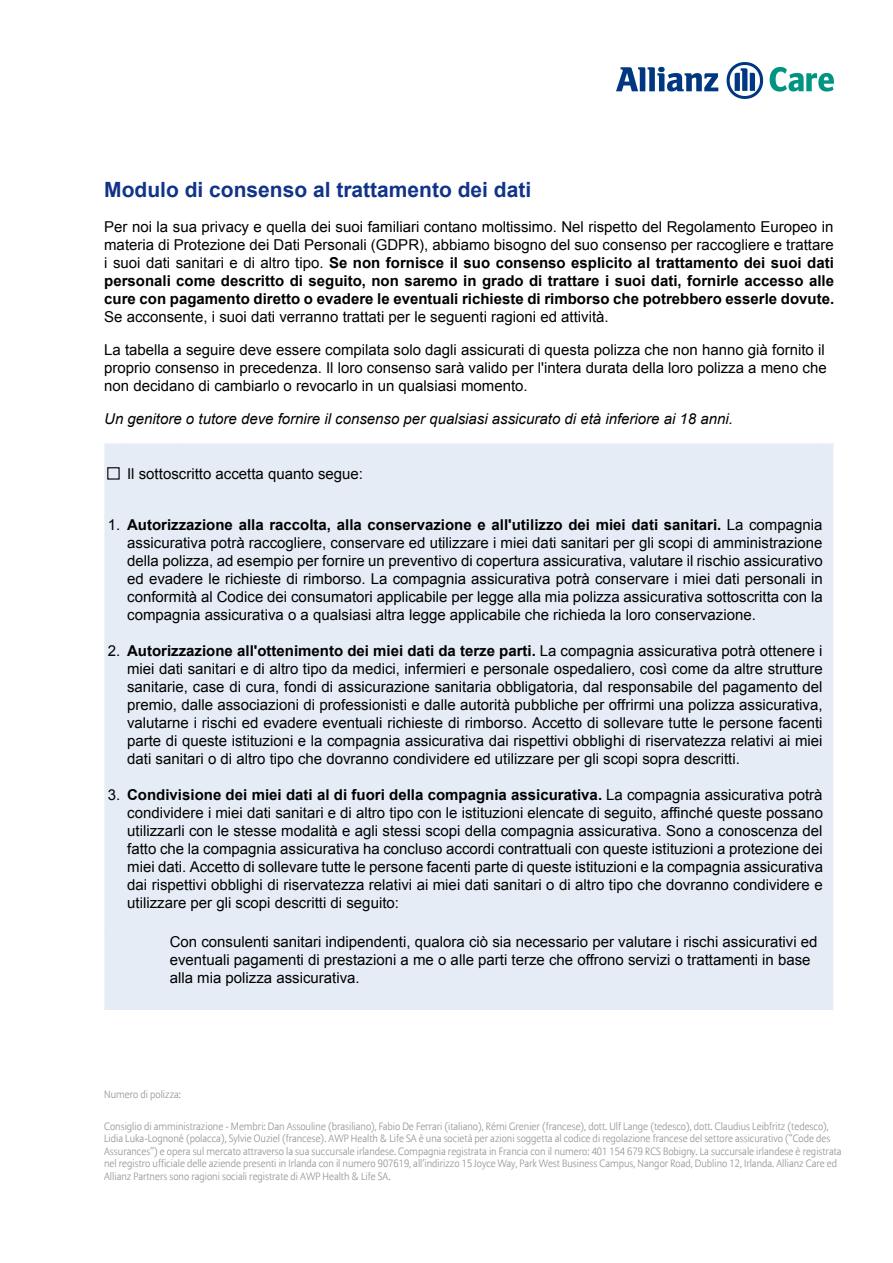
<style>
.page{position:relative;width:893px;height:1263px;background:#fff}
.page>*{position:absolute;margin:0;border:0;box-sizing:border-box;transform-origin:0 0}
.t1{font:700 21px "Arial";color:#138}
.t2{font:15px/18px "Arial";color:#000;text-align:justify}
.t3{font:italic 15px "Arial";color:#000}
.t4{font:300 10.5px/12.6px "Allianz Sans";color:#949494}
.s1{font-weight:700}
</style>
<div class="page">
<img style="left:616px;top:62px;width:217px;height:36px">
<div style="left:104px;top:443px;width:730px;height:567px;background:#e5ecf6"></div>
<p class="t1" style="left:104px;top:175px;width:429px">Modulo di consenso al trattamento dei dati</p>
<p class="t2" style="left:104px;top:218px;width:732px">Per noi la sua privacy e quella dei suoi familiari contano moltissimo. Nel rispetto del Regolamento Europeo in materia di Protezione dei Dati Personali (GDPR), abbiamo bisogno del suo consenso per raccogliere e trattare i suoi dati sanitari e di altro tipo. <span class="s1">Se non fornisce il suo consenso esplicito al trattamento dei suoi dati personali come descritto di seguito, non saremo in grado di trattare i suoi dati, fornirle accesso alle cure con pagamento diretto o evadere le eventuali richieste di rimborso che potrebbero esserle dovute.<br></span>Se acconsente, i suoi dati verranno trattati per le seguenti ragioni ed attività.</p>
<p class="t2" style="left:104px;top:341px;width:724px;text-align:left">La tabella a seguire deve essere compilata solo dagli assicurati di questa polizza che non hanno già fornito il proprio consenso in precedenza. Il loro consenso sarà valido per l'intera durata della loro polizza a meno che non decidano di cambiarlo o revocarlo in un qualsiasi momento.</p>
<p class="t3" style="left:104px;top:409px;width:630px">Un genitore o tutore deve fornire il consenso per qualsiasi assicurato di età inferiore ai 18 anni.</p>
<p class="t2" style="left:127px;top:465px;width:237px">Il sottoscritto accetta quanto segue:</p>
<p class="t2" style="left:127px;top:516px;width:697px;text-indent:-19px">1. <span class="s1">Autorizzazione alla raccolta, alla conservazione e all'utilizzo dei miei dati sanitari.</span> La compagnia assicurativa potrà raccogliere, conservare ed utilizzare i miei dati sanitari per gli scopi di amministrazione della polizza, ad esempio per fornire un preventivo di copertura assicurativa, valutare il rischio assicurativo ed evadere le richieste di rimborso. La compagnia assicurativa potrà conservare i miei dati personali in conformità al Codice dei consumatori applicabile per legge alla mia polizza assicurativa sottoscritta con la compagnia assicurativa o a qualsiasi altra legge applicabile che richieda la loro conservazione.</p>
<p class="t2" style="left:127px;top:642px;width:697px;text-indent:-19px">2. <span class="s1">Autorizzazione all'ottenimento dei miei dati da terze parti.</span> La compagnia assicurativa potrà ottenere i miei dati sanitari e di altro tipo da medici, infermieri e personale ospedaliero, così come da altre strutture sanitarie, case di cura, fondi di assicurazione sanitaria obbligatoria, dal responsabile del pagamento del premio, dalle associazioni di professionisti e dalle autorità pubbliche per offrirmi una polizza assicurativa, valutarne i rischi ed evadere eventuali richieste di rimborso. Accetto di sollevare tutte le persone facenti parte di queste istituzioni e la compagnia assicurativa dai rispettivi obblighi di riservatezza relativi ai miei dati sanitari o di altro tipo che dovranno condividere ed utilizzare per gli scopi sopra descritti.</p>
<p class="t2" style="left:127px;top:786px;width:697px;text-indent:-19px">3. <span class="s1">Condivisione dei miei dati al di fuori della compagnia assicurativa.</span> La compagnia assicurativa potrà condividere i miei dati sanitari e di altro tipo con le istituzioni elencate di seguito, affinché queste possano utilizzarli con le stesse modalità e agli stessi scopi della compagnia assicurativa. Sono a conoscenza del fatto che la compagnia assicurativa ha concluso accordi contrattuali con queste istituzioni a protezione dei miei dati. Accetto di sollevare tutte le persone facenti parte di queste istituzioni e la compagnia assicurativa dai rispettivi obblighi di riservatezza relativi ai miei dati sanitari o di altro tipo che dovranno condividere e utilizzare per gli scopi descritti di seguito:</p>
<p class="t2" style="left:170px;top:933px;width:649px;text-align:left">Con consulenti sanitari indipendenti, qualora ciò sia necessario per valutare i rischi assicurativi ed eventuali pagamenti di prestazioni a me o alle parti terze che offrono servizi o trattamenti in base alla mia polizza assicurativa.</p>
<p class="t4" style="left:104px;top:1088px;width:78px">Numero di polizza:</p>
<p class="t4" style="left:104px;top:1120px;width:739px">Consiglio di amministrazione - Membri: Dan Assouline (brasiliano), Fabio De Ferrari (italiano), Rémi Grenier (francese), dott. Ulf Lange (tedesco), dott. Claudius Leibfritz (tedesco), Lidia Luka-Lognoné (polacca), Sylvie Ouziel (francese). AWP Health &amp; Life SA è una società per azioni soggetta al codice di regolazione francese del settore assicurativo (“Code des Assurances”) e opera sul mercato attraverso la sua succursale irlandese. Compagnia registrata in Francia con il numero: 401 154 679 RCS Bobigny. La succursale irlandese è registrata nel registro ufficiale delle aziende presenti in Irlanda con il numero 907619, all’indirizzo 15 Joyce Way, Park West Business Campus, Nangor Road, Dublino 12, Irlanda. Allianz Care ed Allianz Partners sono ragioni sociali registrate di AWP Health &amp; Life SA.</p>
</div>
